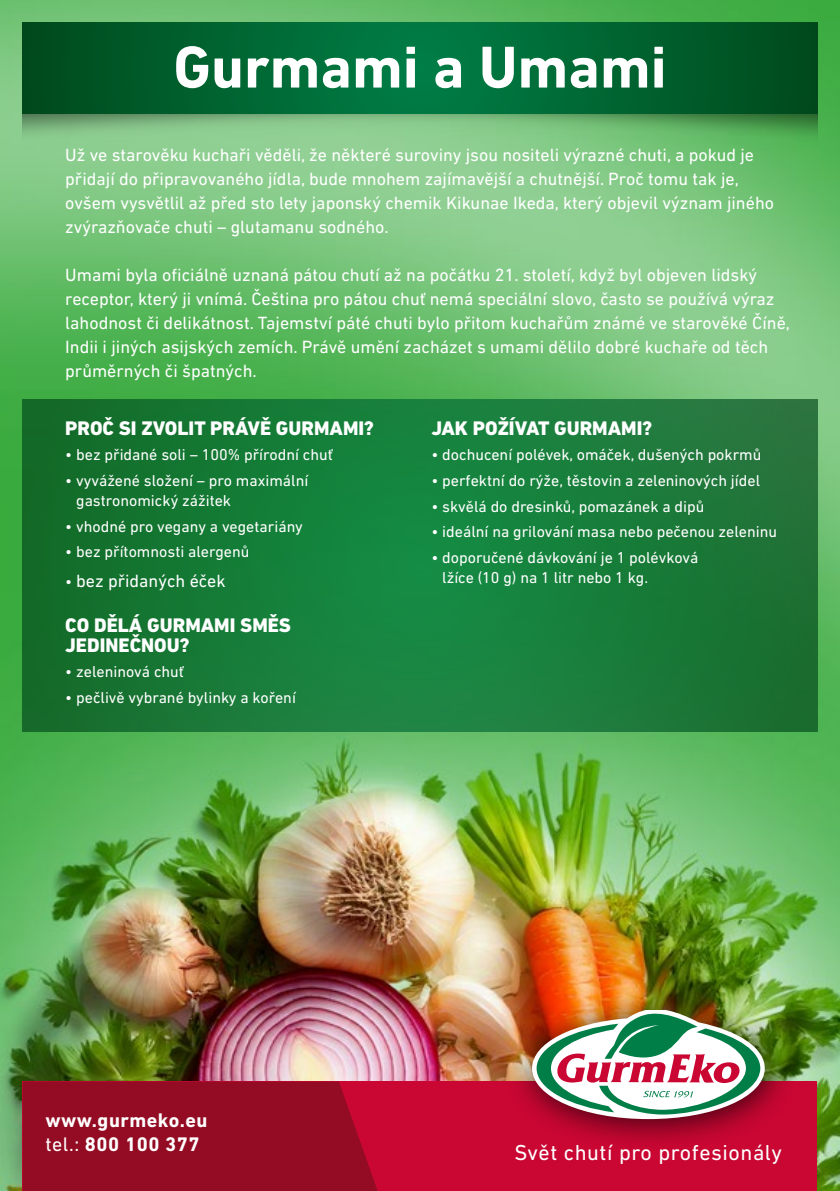
<style>
.page{position:relative;width:840px;height:1191px;background:#fff}
.page>*{position:absolute;margin:0;border:0;box-sizing:border-box;transform-origin:0 0}
.t1{font:700 60px "DIN Next LT Pro";color:#fff}
.t2{font:22px "DIN Next LT Pro";letter-spacing:.025em;color:#fff}
.t3{font:800 20px/20px "DIN Next LT Pro";color:#fff}
.t4{font:700 20px/24px "DIN Next LT Pro";letter-spacing:.025em;color:#fff}
.t5{font:18px/24px "DIN Next LT Pro";color:#fff}
.t6{font:16px/20px "DIN Next LT Pro";color:#fff}
.s1{font-size:16px}
.s2{font-weight:400}
</style>
<div class="page">
<img style="left:0;top:0;width:839px;height:1191px">
<div style="left:23px;top:1081px;width:793px;height:110px;background:#ca0733"></div>
<div style="left:505px;top:982px;width:291px;height:170px;background:#000;opacity:.75"></div>
<img style="left:532px;top:1010px;width:232px;height:109px">
<div style="left:23px;top:1081px;width:354px;height:110px;background:#940c23"></div>
<svg style="left:23px;top:400px;width:793px;height:331px;background:#187a38"></svg>
<img style="left:23px;top:113px;width:793px;height:47px">
<svg style="left:23px;top:23px;width:793px;height:90px;background:#006330"></svg>
<h1 class="t1" style="left:173px;top:32px;width:494px">Gurmami a Umami</h1>
<p class="t5" style="left:65px;top:142px;width:710px">Už ve starověku kuchaři věděli, že některé suroviny jsou nositeli výrazné chuti, a pokud je přidají do připravovaného jídla, bude mnohem zajímavější a chutnější. Proč tomu tak je, ovšem vysvětlil až před sto lety japonský chemik Kikunae Ikeda, který objevil význam jiného zvýrazňovače chuti – glutamanu sodného.</p>
<p class="t5" style="left:65px;top:262px;width:725px">Umami byla oficiálně uznaná pátou chutí až na počátku 21. století, když byl objeven lidský receptor, který ji vnímá. Čeština pro pátou chuť nemá speciální slovo, často se používá výraz lahodnost či delikátnost. Tajemství páté chuti bylo přitom kuchařům známé ve starověké Číně, Indii i jiných asijských zemích. Právě umění zacházet s umami dělilo dobré kuchaře od těch průměrných či špatných.</p>
<p class="t3" style="left:65px;top:418px;width:310px">PROČ SI ZVOLIT PRÁVĚ GURMAMI?</p>
<p class="t6" style="left:65px;top:445px;width:269px">• bez přidané soli – 100% přírodní chuť</p>
<p class="t6" style="left:76px;top:470px;width:233px;text-indent:-11px">• vyvážené složení – pro maximální gastronomický zážitek</p>
<p class="t6" style="left:65px;top:516px;width:239px">• vhodné pro vegany a vegetariány</p>
<p class="t6" style="left:65px;top:542px;width:185px">• bez přítomnosti alergenů</p>
<p class="t5" style="left:65px;top:569px;width:162px"><span class="s1">•</span> bez přidaných éček</p>
<p class="t3" style="left:65px;top:615px;width:227px">CO DĚLÁ GURMAMI SMĚS<br>JEDINEČNOU?</p>
<p class="t6" style="left:65px;top:662px;width:120px">• zeleninová chuť</p>
<p class="t6" style="left:65px;top:687px;width:232px">• pečlivě vybrané bylinky a koření</p>
<p class="t3" style="left:431px;top:418px;width:222px">JAK POŽÍVAT GURMAMI?</p>
<p class="t6" style="left:431px;top:445px;width:331px">• dochucení polévek, omáček, dušených pokrmů</p>
<p class="t6" style="left:431px;top:470px;width:330px">• perfektní do rýže, těstovin a zeleninových jídel</p>
<p class="t6" style="left:431px;top:496px;width:274px">• skvělá do dresinků, pomazánek a dipů</p>
<p class="t6" style="left:431px;top:522px;width:347px">• ideální na grilování masa nebo pečenou zeleninu</p>
<p class="t6" style="left:442px;top:547px;width:257px;text-indent:-11px">• doporučené dávkování je 1 polévková lžíce (10 g) na 1 litr nebo 1 kg.</p>
<p class="t4" style="left:45px;top:1108px;width:164px">www.gurmeko.eu <span class="s2">tel.:</span> 800 100 377</p>
<p class="t2" style="left:514px;top:1139px;width:269px">Svět chutí pro profesionály</p>
</div>
